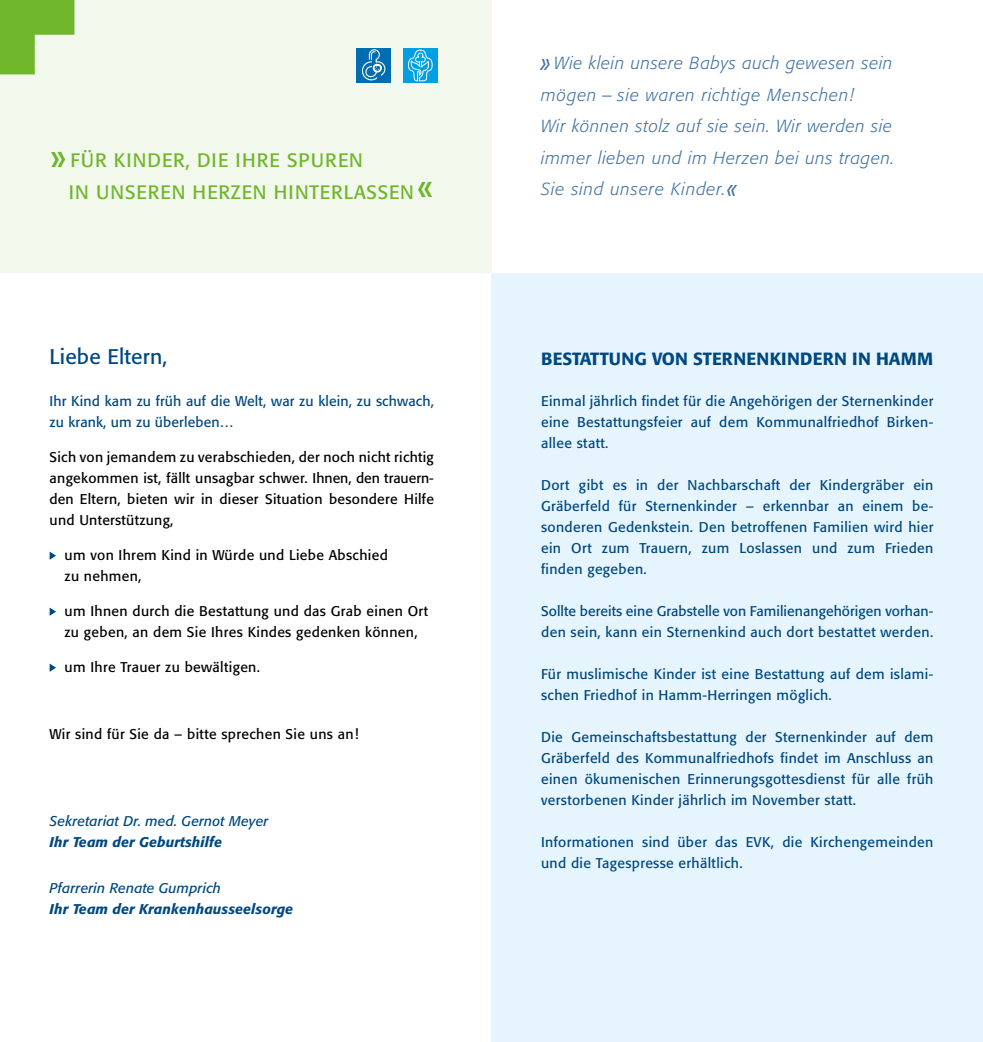
<style>
.page{position:relative;width:983px;height:1042px;background:#fff}
.page>*{position:absolute;margin:0;border:0;box-sizing:border-box;transform-origin:0 0}
.t1{font:21px "Formata";color:#004881}
.t2{font:19.25px/31.5px "Formata";letter-spacing:.06em;color:#6fb62a}
.t3{font:500 17.5px "Formata";letter-spacing:.005em;color:#004881}
.t4{font:500 17.5px "Formata";letter-spacing:.025em;color:#004881}
.t5{font:italic 300 17.32px/31.5px "Formata";letter-spacing:.04em;color:#4173a4}
.t6{font:14px/21px "Formata";letter-spacing:.025em;color:#004881;text-align:justify}
.t7{font:14px/21px "Formata";letter-spacing:.025em;color:#000}
.t8{font:14px/21px "Formata";letter-spacing:.005em;color:#004881}
.t9{font:italic 14px "Formata";letter-spacing:.01em;color:#004881}
.t10{font:italic 500 14px "Formata";letter-spacing:.01em;color:#004881}
.s1{font-size:38.5px}
.s2{font-weight:500}
.s3{font-size:28px}
</style>
<div class="page">
<div style="left:491px;top:273px;width:491px;height:769px;background:#e6f5fd"></div>
<div style="left:0;top:0;width:491px;height:273px;background:#f3f8ed"></div>
<svg style="left:0;top:0;width:74px;height:74px"></svg>
<div style="left:356px;top:48px;width:35px;height:35px;background:#006cb1"></div>
<svg style="left:361px;top:49px;width:25px;height:32px"></svg>
<div style="left:403px;top:48px;width:34px;height:35px;background:#009ee3"></div>
<svg style="left:408px;top:49px;width:25px;height:33px"></svg>
<svg style="left:50px;top:552px;width:6px;height:8px"></svg>
<svg style="left:50px;top:608px;width:6px;height:8px"></svg>
<svg style="left:50px;top:664px;width:6px;height:8px"></svg>
<h2 class="t2" style="left:69px;top:144px;width:366px;text-indent:-19px"><span class="s1">»</span> Für Kinder, die ihre spuren<br>in unsereN herzen hinterlassen <span class="s1">«</span></h2>
<h1 class="t1" style="left:50px;top:344px;width:119px">Liebe Eltern,</h1>
<p class="t6" style="left:50px;top:391px;width:385px">Ihr Kind kam zu früh auf die Welt, war zu klein, zu schwach, zu krank, um zu überleben<span class="s2">…</span></p>
<p class="t7" style="left:50px;top:447px;width:385px;text-align:justify">Sich von jemandem zu verabschieden, der noch nicht richtig angekommen ist, fällt unsagbar schwer. Ihnen, den trauern&shy;den Eltern, bieten wir in dieser Situation besondere Hilfe und Unterstützung,</p>
<p class="t7" style="left:64px;top:545px;width:325px">um von Ihrem Kind in Würde und Liebe Abschied zu nehmen,</p>
<p class="t7" style="left:64px;top:601px;width:365px">um Ihnen durch die Bestattung und das Grab einen Ort zu geben, an dem Sie Ihres Kindes gedenken können,</p>
<p class="t7" style="left:64px;top:657px;width:197px">um Ihre Trauer zu bewältigen.</p>
<p class="t7" style="left:50px;top:723px;width:310px">Wir sind für Sie da – bitte sprechen Sie uns an!</p>
<p class="t9" style="left:50px;top:813px;width:220px">Sekretariat Dr. med. Gernot Meyer</p>
<p class="t10" style="left:50px;top:833px;width:174px">Ihr Team der Geburtshilfe</p>
<p class="t9" style="left:50px;top:879px;width:173px">Pfarrerin Renate Gumprich</p>
<p class="t10" style="left:50px;top:900px;width:245px">Ihr Team der Krankenhausseelsorge</p>
<p class="t5" style="left:541px;top:48px;width:355px"><span class="s3">»</span> Wie klein unsere Babys auch gewesen sein mögen – sie waren richtige Menschen!<br>Wir können stolz auf sie sein. Wir werden sie immer lieben und im Herzen bei uns tragen.<br>Sie sind unsere Kinder.<span class="s3">«</span></p>
<p class="t3" style="left:541px;top:348px;width:205px">BESTATTUNG VON STERNENK</p>
<p class="t4" style="left:781px;top:348px;width:154px">INDERN IN HAMM</p>
<p class="t6" style="left:541px;top:390px;width:393px">Einmal jährlich findet für die Angehörigen der Sternenkinder eine Bestattungsfeier auf dem Kommunalfriedhof Birken&shy;allee statt.</p>
<p class="t6" style="left:541px;top:474px;width:393px">Dort gibt es in der Nachbarschaft der Kindergräber ein Gräberfeld für Sternenkinder – erkennbar an einem be&shy;sonderen Gedenkstein. Den betroffenen Familien wird hier ein Ort zum Trauern, zum Loslassen und zum Frieden finden gegeben.</p>
<p class="t8" style="left:541px;top:600px;width:393px">Sollte bereits eine Grabstelle von Familienangehörigen vorhan&shy;den sein, kann ein Sternenkind auch dort bestattet werden.</p>
<p class="t6" style="left:541px;top:663px;width:393px">Für muslimische Kinder ist eine Bestattung auf dem islami&shy;schen Friedhof in Hamm-Herringen möglich.</p>
<p class="t6" style="left:541px;top:726px;width:393px">Die Gemeinschaftsbestattung der Sternenkinder auf dem Gräberfeld des Kommunalfriedhofs findet im Anschluss an einen ökumenischen Erinnerungsgottesdienst für alle früh verstorbenen Kinder jährlich im November statt.</p>
<p class="t6" style="left:541px;top:831px;width:393px">Informationen sind über das EVK, die Kirchengemeinden und die Tagespresse erhältlich.</p>
</div>
